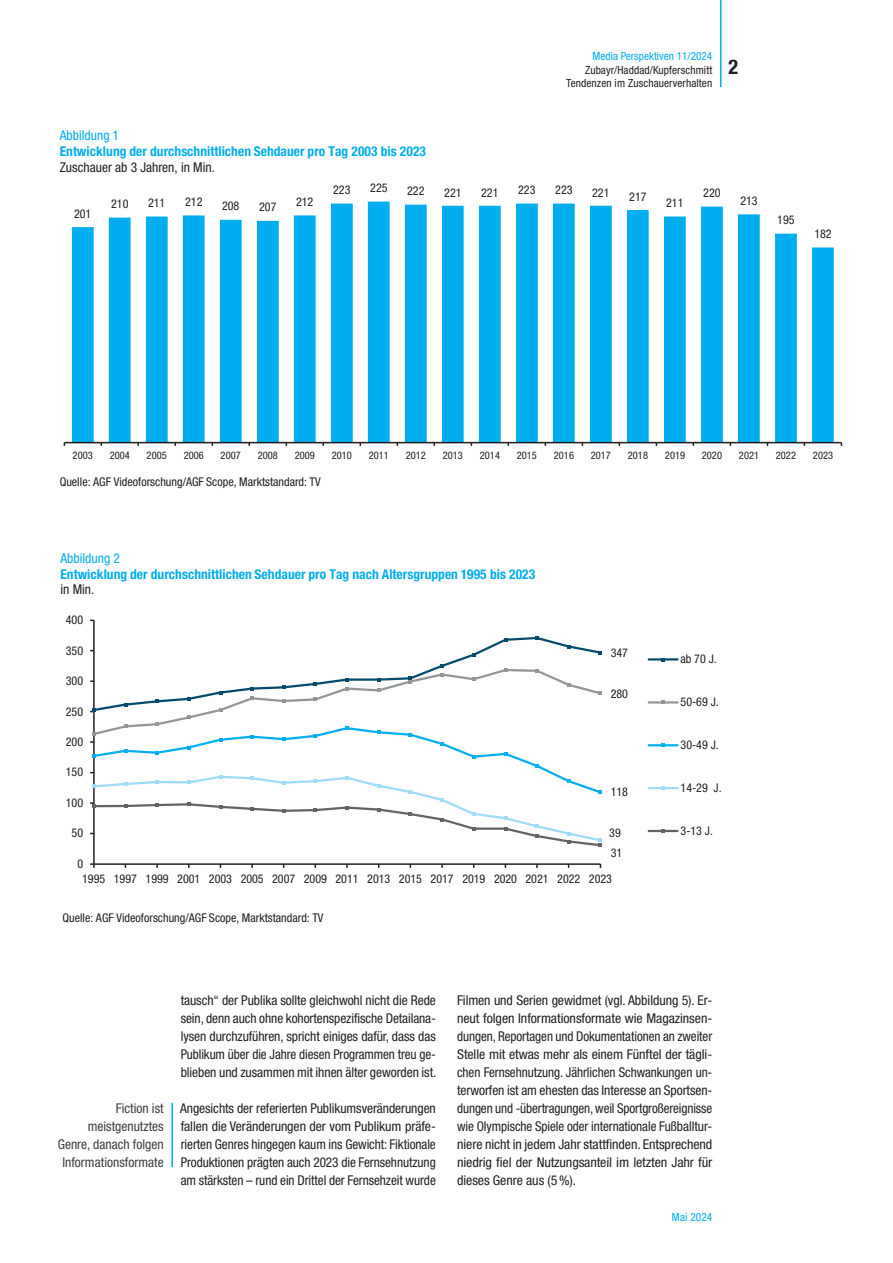
<style>
.page{position:relative;width:893px;height:1263px;background:#fff}
.page>*{position:absolute;margin:0;border:0;box-sizing:border-box;transform-origin:0 0}
.t1{font:700 condensed 20.25px "Helvetica Neue LT Std";color:#231f20}
.t2{font:condensed 13.5px/18px "Helvetica Neue LT Std";letter-spacing:-.005em;color:#231f20;text-align:justify}
.t3{font:700 condensed 13.5px "Helvetica Neue LT Std";letter-spacing:.005em;color:#00aeef}
.t4{font:condensed 13.5px/18px "Helvetica Neue LT Std";color:#3e3e3f;text-align:right}
.t5{font:condensed 13.5px "Helvetica Neue LT Std";letter-spacing:.005em;color:#00aeef}
.t6{font:condensed 12px/19.5px "Helvetica Neue LT Std";color:#231f20}
.t7{font:condensed 11.25px/13.5px "Helvetica Neue LT Std";letter-spacing:.01em;color:#231f20;text-align:right}
.t8{font:condensed 11.25px "Helvetica Neue LT Std";color:#00aeef}
.t9{font:condensed 10.5px "Helvetica Neue LT Std";letter-spacing:.005em;color:#231f20}
</style>
<div class="page">
<hr style="left:720px;top:0;width:1px;height:87px;background:#00aeef">
<hr style="left:171px;top:1103px;width:2px;height:64px;background:#00aeef">
<svg style="left:72px;top:202px;width:762px;height:240px;fill:#00aeef"></svg>
<hr style="left:64px;top:442px;width:777px;height:1px;background:#231f20">
<hr style="left:93px;top:620px;width:2px;height:244px;background:#231f20">
<hr style="left:94px;top:863px;width:506px;height:2px;background:#231f20">
<svg style="left:90px;top:863px;width:5px;height:5px"></svg>
<svg style="left:90px;top:636px;width:512px;height:212px"></svg>
<hr style="left:649px;top:658px;width:28px;height:2px;background:#004b6c">
<hr style="left:649px;top:701px;width:28px;height:2px;background:#939598">
<hr style="left:649px;top:744px;width:28px;height:2px;background:#00aeef">
<hr style="left:649px;top:787px;width:28px;height:2px;background:#9cdcf8">
<hr style="left:649px;top:830px;width:28px;height:2px;background:#636366">
<p class="t8" style="left:593px;top:50px;width:121px">Media Perspektiven 11/2024</p>
<p class="t7" style="left:566px;top:63px;width:148px">Zubayr/Haddad/Kupferschmitt<br>Tendenzen im Zuschauerverhalten</p>
<h1 class="t1" style="left:728px;top:54px;width:11px">2</h1>
<p class="t5" style="left:60px;top:128px;width:61px">Abbildung 1</p>
<p class="t3" style="left:60px;top:143px;width:368px">Entwicklung der durchschnittlichen Sehdauer pro Tag 2003 bis 2023</p>
<p class="t2" style="left:60px;top:158px;width:157px">Zuschauer ab 3 Jahren, in Min.</p>
<p class="t6" style="left:74px;top:204px;width:19px">201</p>
<p class="t6" style="left:333px;top:180px;width:19px">223</p>
<p class="t6" style="left:370px;top:178px;width:19px">225</p>
<p class="t6" style="left:407px;top:181px;width:19px">222</p>
<p class="t6" style="left:444px;top:182px;width:19px">221</p>
<p class="t6" style="left:481px;top:182px;width:19px">221</p>
<p class="t6" style="left:518px;top:180px;width:19px">223</p>
<p class="t6" style="left:555px;top:180px;width:19px">223</p>
<p class="t6" style="left:592px;top:182px;width:19px">221</p>
<p class="t6" style="left:629px;top:187px;width:19px">217</p>
<p class="t6" style="left:111px;top:194px;width:19px">210</p>
<p class="t6" style="left:148px;top:193px;width:19px">211</p>
<p class="t6" style="left:185px;top:192px;width:19px">212</p>
<p class="t6" style="left:296px;top:192px;width:19px">212</p>
<p class="t6" style="left:222px;top:196px;width:19px">208</p>
<p class="t6" style="left:259px;top:197px;width:19px">207</p>
<p class="t6" style="left:666px;top:193px;width:19px">211</p>
<p class="t6" style="left:703px;top:183px;width:19px">220</p>
<p class="t6" style="left:740px;top:191px;width:19px">213</p>
<p class="t6" style="left:777px;top:210px;width:19px">195</p>
<p class="t6" style="left:814px;top:224px;width:19px">182</p>
<p class="t9" style="left:73px;top:449px;width:22px">2003</p>
<p class="t9" style="left:110px;top:449px;width:22px">2004</p>
<p class="t9" style="left:147px;top:449px;width:22px">2005</p>
<p class="t9" style="left:184px;top:449px;width:22px">2006</p>
<p class="t9" style="left:221px;top:449px;width:22px">2007</p>
<p class="t9" style="left:258px;top:449px;width:22px">2008</p>
<p class="t9" style="left:295px;top:449px;width:22px">2009</p>
<p class="t9" style="left:332px;top:449px;width:22px">2010</p>
<p class="t9" style="left:369px;top:449px;width:22px">2011</p>
<p class="t9" style="left:406px;top:449px;width:22px">2012</p>
<p class="t9" style="left:443px;top:449px;width:22px">2013</p>
<p class="t9" style="left:480px;top:449px;width:22px">2014</p>
<p class="t9" style="left:517px;top:449px;width:22px">2015</p>
<p class="t9" style="left:554px;top:449px;width:22px">2016</p>
<p class="t9" style="left:591px;top:449px;width:22px">2017</p>
<p class="t9" style="left:628px;top:449px;width:22px">2018</p>
<p class="t9" style="left:665px;top:449px;width:22px">2019</p>
<p class="t9" style="left:702px;top:449px;width:22px">2020</p>
<p class="t9" style="left:739px;top:449px;width:22px">2021</p>
<p class="t9" style="left:776px;top:449px;width:22px">2022</p>
<p class="t9" style="left:813px;top:449px;width:22px">2023</p>
<p class="t6" style="left:60px;top:472px;width:263px">Quelle: AGF Videoforschung/AGF Scope, Marktstandard: TV</p>
<p class="t5" style="left:60px;top:550px;width:61px">Abbildung 2</p>
<p class="t3" style="left:60px;top:566px;width:476px">Entwicklung der durchschnittlichen Sehdauer pro Tag nach Altersgruppen 1995 bis 2023</p>
<p class="t2" style="left:60px;top:581px;width:36px">in Min.</p>
<p class="t6" style="left:66px;top:610px;width:19px">400</p>
<p class="t6" style="left:66px;top:640px;width:19px">350</p>
<p class="t6" style="left:66px;top:671px;width:19px">300</p>
<p class="t6" style="left:66px;top:701px;width:19px">250</p>
<p class="t6" style="left:66px;top:732px;width:19px">200</p>
<p class="t6" style="left:66px;top:762px;width:19px">150</p>
<p class="t6" style="left:66px;top:793px;width:19px">100</p>
<p class="t6" style="left:72px;top:823px;width:13px">50</p>
<p class="t6" style="left:77px;top:854px;width:7px">0</p>
<p class="t6" style="left:611px;top:643px;width:19px">347</p>
<p class="t6" style="left:611px;top:683px;width:19px">280</p>
<p class="t6" style="left:611px;top:782px;width:19px">118</p>
<p class="t6" style="left:609px;top:823px;width:14px">39<br>31</p>
<p class="t6" style="left:82px;top:869px;width:531px">1995 1997 1999 2001 2003 2005 2007 2009 2011 2013 2015 2017 2019 2020 2021 2022 2023</p>
<p class="t6" style="left:62px;top:908px;width:263px">Quelle: AGF Videoforschung/AGF Scope, Marktstandard: TV</p>
<p class="t6" style="left:681px;top:649px;width:38px">ab 70 J.</p>
<p class="t6" style="left:681px;top:692px;width:40px">50-69 J.</p>
<p class="t6" style="left:681px;top:735px;width:40px">30-49 J.</p>
<p class="t6" style="left:681px;top:778px;width:43px">14-29 J.</p>
<p class="t6" style="left:681px;top:821px;width:34px">3-13 J.</p>
<p class="t4" style="left:58px;top:1099px;width:107px">Fiction ist meistgenutztes<br>Genre, danach folgen<br>Informationsformate</p>
<p class="t2" style="left:181px;top:991px;width:257px">tausch“ der Publika sollte gleichwohl nicht die Rede sein, denn auch ohne kohortenspezifische Detailana&shy;lysen durchzuführen, spricht einiges dafür, dass das Publikum über die Jahre diesen Programmen treu ge&shy;blieben und zusammen mit ihnen älter geworden ist.</p>
<p class="t2" style="left:180px;top:1099px;width:257px">Angesichts der referierten Publikumsveränderungen fallen die Veränderungen der vom Publikum präfe&shy;rierten Genres hingegen kaum ins Gewicht: Fiktionale Produktionen prägten auch 2023 die Fernsehnutzung am stärksten – rund ein Drittel der Fernsehzeit wurde</p>
<p class="t2" style="left:457px;top:991px;width:257px">Filmen und Serien gewidmet (vgl. Abbildung 5). Er&shy;neut folgen Informationsformate wie Magazinsen&shy;dungen, Reportagen und Dokumentationen an zweiter Stelle mit etwas mehr als einem Fünftel der tägli&shy;chen Fernsehnutzung. Jährlichen Schwankungen un&shy;terworfen ist am ehesten das Interesse an Sportsen&shy;dungen und -übertragungen, weil Sportgroßereignisse wie Olympische Spiele oder internationale Fußballtur&shy;niere nicht in jedem Jahr stattfinden. Entsprechend niedrig fiel der Nutzungsanteil im letzten Jahr für dieses Genre aus (5%).</p>
<p class="t8" style="left:672px;top:1211px;width:42px">Mai 2024</p>
</div>
